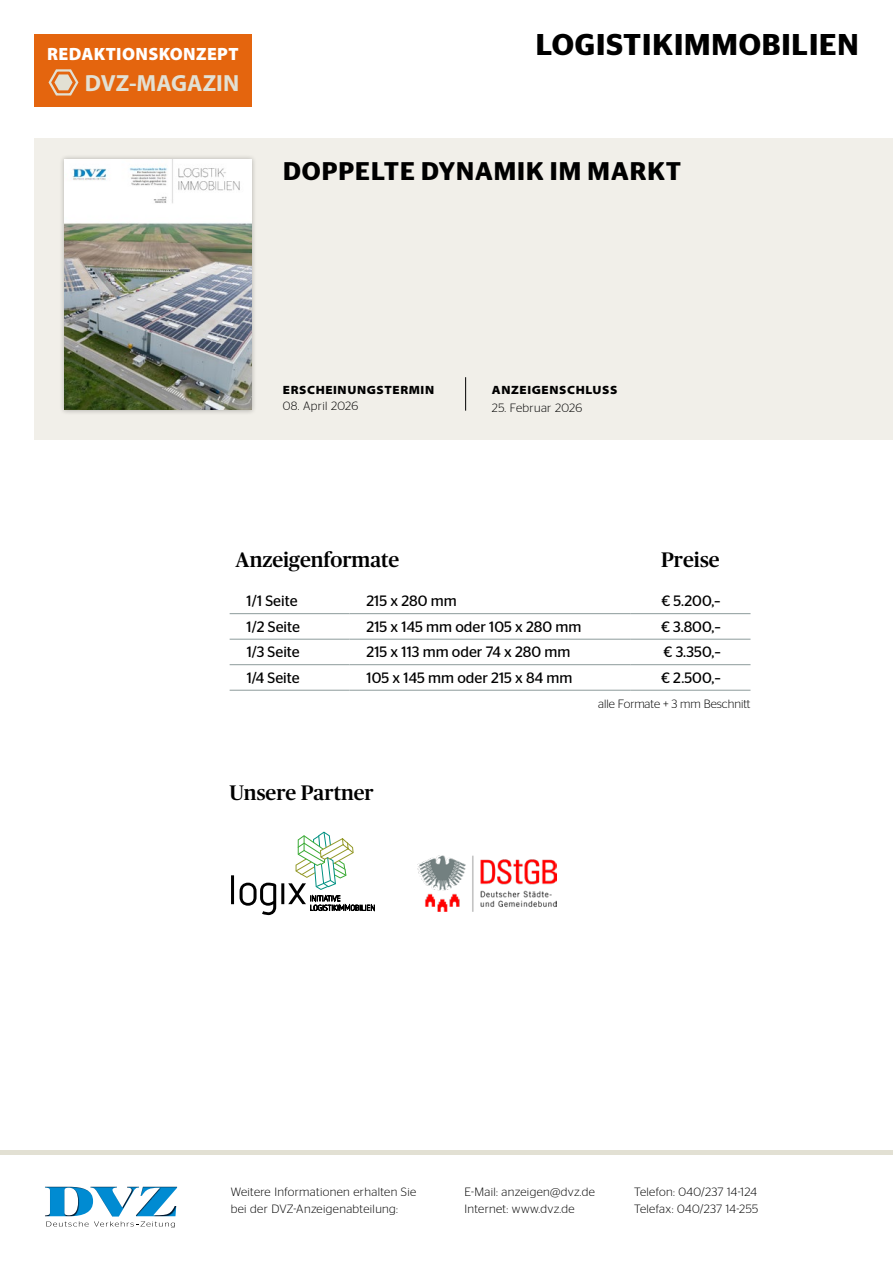
<style>
.page{position:relative;width:893px;height:1263px;background:#fff}
.page>*{position:absolute;margin:0;border:0;box-sizing:border-box;transform-origin:0 0}
.t1{font:600 30px "Stag Sans";letter-spacing:.03em;color:#000}
.t2{font:600 25.5px "Stag Sans";letter-spacing:.04em;color:#000}
.t3{font:700 23.4px "Myriad Pro";color:#e2e0d3}
.t4{font:500 21px "Publico Headline";color:#000}
.t5{font:900 17.85px "Myriad Pro";letter-spacing:.02em;color:#fff}
.t6{font:15px "Stag Sans";color:#000}
.t7{font:300 12px/16.5px "Stag Sans";letter-spacing:.03em;color:#000}
.t8{font:900 semi-expanded 12px "Myriad Pro";letter-spacing:.05em;color:#000}
.t9{font:300 12px "Stag Sans";color:#000}
</style>
<div class="page">
<svg style="left:46px;top:1221px;width:129px;height:7px"></svg>
<img style="left:45px;top:1187px;width:45px;height:29px">
<img style="left:90px;top:1187px;width:46px;height:29px">
<img style="left:136px;top:1187px;width:41px;height:29px">
<hr style="left:230px;top:613px;width:120px;height:1px;background:#8d9b9b">
<hr style="left:350px;top:613px;width:280px;height:1px;background:#8d9b9b">
<hr style="left:630px;top:613px;width:120px;height:1px;background:#8d9b9b">
<hr style="left:230px;top:639px;width:120px;height:1px;background:#8d9b9b">
<hr style="left:350px;top:639px;width:280px;height:1px;background:#8d9b9b">
<hr style="left:630px;top:639px;width:120px;height:1px;background:#8d9b9b">
<hr style="left:230px;top:664px;width:120px;height:1px;background:#8d9b9b">
<hr style="left:350px;top:664px;width:280px;height:1px;background:#8d9b9b">
<hr style="left:630px;top:664px;width:120px;height:1px;background:#8d9b9b">
<hr style="left:230px;top:690px;width:120px;height:1px;background:#8d9b9b">
<hr style="left:350px;top:690px;width:280px;height:1px;background:#8d9b9b">
<hr style="left:630px;top:690px;width:120px;height:1px;background:#8d9b9b">
<div style="left:34px;top:34px;width:218px;height:73px;background:#e4650e"></div>
<svg style="left:48px;top:69px;width:31px;height:27px"></svg>
<hr style="left:0;top:1150px;width:893px;height:4px;background:#e2e0d3">
<div style="left:34px;top:138px;width:859px;height:302px;background:#f1efe9"></div>
<img style="left:417px;top:856px;width:139px;height:55px">
<svg style="left:231px;top:832px;width:144px;height:83px"></svg>
<hr style="left:465px;top:377px;width:1px;height:34px;background:#000">
<div style="left:60px;top:154px;width:197px;height:261px;background:#000;opacity:.25"></div>
<img style="left:65px;top:159px;width:187px;height:251px">
<h3 class="t5" style="left:47px;top:44px;width:193px">REDAKTIONSKONZEPT</h3>
<h3 class="t3" style="left:85px;top:68px;width:156px">DVZ-MAGAZIN</h3>
<h1 class="t1" style="left:536px;top:27px;width:325px">LOGISTIKIMMOBILIEN</h1>
<h2 class="t2" style="left:283px;top:156px;width:400px">DOPPELTE DYNAMIK IM MARKT</h2>
<p class="t8" style="left:283px;top:383px;width:153px">ERSCHEINUNGSTERMIN</p>
<p class="t7" style="left:283px;top:397px;width:77px">08. April 2026</p>
<p class="t8" style="left:492px;top:383px;width:127px">ANZEIGENSCHLUSS</p>
<p class="t7" style="left:492px;top:399px;width:92px">25. Februar 2026</p>
<h3 class="t4" style="left:236px;top:544px;width:165px">Anzeigenformate</h3>
<h3 class="t4" style="left:661px;top:544px;width:60px">Preise</h3>
<p class="t6" style="left:247px;top:592px;width:52px">1/1 Seite</p>
<p class="t6" style="left:367px;top:592px;width:92px">215 x 280 mm</p>
<p class="t6" style="left:661px;top:592px;width:61px">€ 5.200,–</p>
<p class="t6" style="left:247px;top:618px;width:55px">1/2 Seite</p>
<p class="t6" style="left:367px;top:618px;width:216px">215 x 145 mm oder 105 x 280 mm</p>
<p class="t6" style="left:661px;top:618px;width:61px">€ 3.800,–</p>
<p class="t6" style="left:247px;top:643px;width:55px">1/3 Seite</p>
<p class="t6" style="left:367px;top:643px;width:205px">215 x 113 mm oder 74 x 280 mm</p>
<p class="t6" style="left:664px;top:643px;width:59px">€ 3.350,–</p>
<p class="t6" style="left:247px;top:669px;width:54px">1/4 Seite</p>
<p class="t6" style="left:367px;top:669px;width:207px">105 x 145 mm oder 215 x 84 mm</p>
<p class="t6" style="left:661px;top:669px;width:61px">€ 2.500,–</p>
<p class="t9" style="left:598px;top:697px;width:154px">alle Formate + 3 mm Beschnitt</p>
<h3 class="t4" style="left:230px;top:777px;width:146px">Unsere Partner</h3>
<p class="t7" style="left:231px;top:1184px;width:187px">Weitere Informationen erhalten Sie bei der DVZ-Anzeigenabteilung:</p>
<p class="t7" style="left:464px;top:1184px;width:132px">E-Mail: anzeigen@dvz.de<br>Internet: www.dvz.de</p>
<p class="t7" style="left:634px;top:1184px;width:125px">Telefon: 040/237 14-124<br>Telefax: 040/237 14-255</p>
</div>
